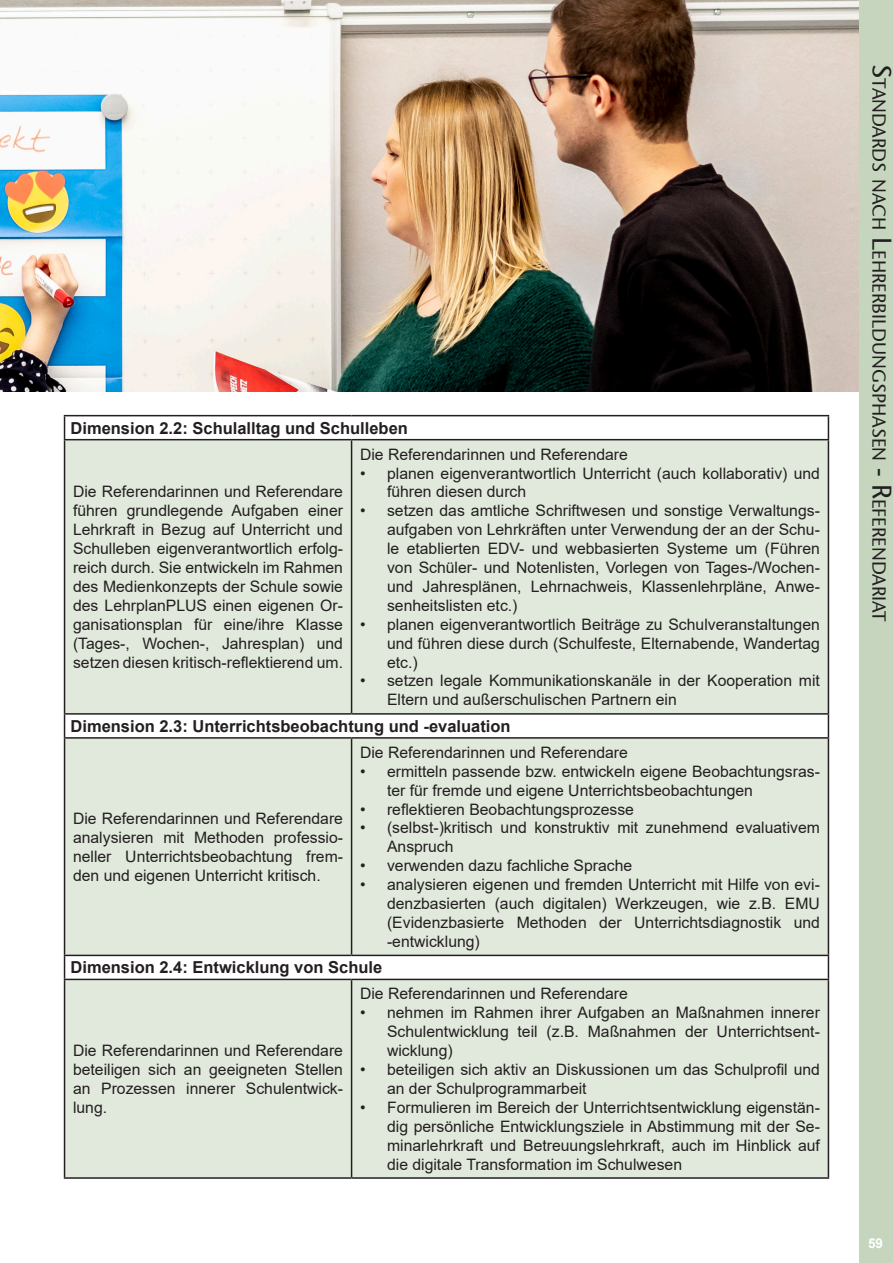
<style>
.page{position:relative;width:893px;height:1263px;background:#fff}
.page>*{position:absolute;margin:0;border:0;box-sizing:border-box;transform-origin:0 0}
.t1{font:18.9px "Stone Sans ITCTT Medium";color:#231f20}
.Standardtext_Tabelle{font:700 16.5px "Arial";color:#231f20}
.Standardtext_Tabelle-2{font:15.75px/18.9px "Arial";color:#231f20;text-align:justify}
.t2{font:700 13.5px "Arial";color:#fff}
.s1{font-size:27px}
</style>
<div class="page">
<div style="left:859px;top:0;width:34px;height:1263px;background:#c6d5be"></div>
<svg style="left:65px;top:440px;width:763px;height:737px;background:#e2e9dd"></svg>
<hr style="left:64px;top:415px;width:288px;height:1px;background:#231f20">
<svg style="left:64px;top:416px;width:1px;height:23px"></svg>
<hr style="left:352px;top:415px;width:477px;height:1px;background:#231f20">
<svg style="left:828px;top:416px;width:1px;height:23px"></svg>
<hr style="left:64px;top:439px;width:288px;height:1px;background:#231f20">
<hr style="left:64px;top:440px;width:1px;height:273px;background:#231f20">
<hr style="left:352px;top:439px;width:477px;height:1px;background:#231f20">
<hr style="left:351px;top:440px;width:1px;height:273px;background:#231f20">
<hr style="left:828px;top:440px;width:1px;height:273px;background:#231f20">
<hr style="left:64px;top:713px;width:288px;height:2px;background:#231f20">
<svg style="left:64px;top:715px;width:1px;height:22px"></svg>
<hr style="left:352px;top:713px;width:477px;height:2px;background:#231f20">
<svg style="left:828px;top:715px;width:1px;height:22px"></svg>
<hr style="left:64px;top:737px;width:288px;height:2px;background:#231f20">
<hr style="left:64px;top:739px;width:1px;height:216px;background:#231f20">
<hr style="left:352px;top:737px;width:477px;height:2px;background:#231f20">
<hr style="left:351px;top:739px;width:1px;height:216px;background:#231f20">
<hr style="left:828px;top:739px;width:1px;height:216px;background:#231f20">
<hr style="left:64px;top:955px;width:288px;height:1px;background:#231f20">
<svg style="left:64px;top:956px;width:1px;height:23px"></svg>
<hr style="left:352px;top:955px;width:477px;height:1px;background:#231f20">
<svg style="left:828px;top:956px;width:1px;height:23px"></svg>
<hr style="left:64px;top:979px;width:288px;height:1px;background:#231f20">
<hr style="left:64px;top:980px;width:1px;height:197px;background:#231f20">
<hr style="left:352px;top:979px;width:477px;height:1px;background:#231f20">
<hr style="left:351px;top:980px;width:1px;height:197px;background:#231f20">
<hr style="left:828px;top:980px;width:1px;height:197px;background:#231f20">
<hr style="left:64px;top:1177px;width:288px;height:2px;background:#231f20">
<hr style="left:352px;top:1177px;width:477px;height:2px;background:#231f20">
<img style="left:0;top:0;width:858px;height:391px">
<p class="Standardtext_Tabelle" style="left:71px;top:416px;width:339px">Dimension 2.2: Schulalltag und Schulleben</p>
<p class="Standardtext_Tabelle-2" style="left:360px;top:445px;width:269px">Die Referendarinnen und Referendare</p>
<p class="Standardtext_Tabelle-2" style="left:387px;top:463px;width:434px;text-indent:-27px">• planen eigenverantwortlich Unterricht (auch kollaborativ) und führen diesen durch</p>
<p class="Standardtext_Tabelle-2" style="left:387px;top:501px;width:434px;text-indent:-27px">• setzen das amtliche Schriftwesen und sonstige Verwaltungs&shy;aufgaben von Lehrkräften unter Verwendung der an der Schu&shy;le etablierten EDV- und webbasierten Systeme um (Führen von Schüler- und Notenlisten, Vorlegen von Tages-/Wochen&shy;und Jahresplänen, Lehrnachweis, Klassenlehrpläne, Anwe&shy;senheitslisten etc.)</p>
<p class="Standardtext_Tabelle-2" style="left:387px;top:615px;width:434px;text-indent:-27px">• planen eigenverantwortlich Beiträge zu Schulveranstaltungen und führen diese durch (Schulfeste, Elternabende, Wandertag etc.)</p>
<p class="Standardtext_Tabelle-2" style="left:387px;top:671px;width:434px;text-indent:-27px">• setzen legale Kommunikationskanäle in der Kooperation mit<br>Eltern und außerschulischen Partnern ein</p>
<p class="Standardtext_Tabelle" style="left:71px;top:714px;width:442px">Dimension 2.3: Unterrichtsbeobachtung und -evaluation</p>
<p class="Standardtext_Tabelle-2" style="left:73px;top:482px;width:272px">Die Referendarinnen und Referendare führen grundlegende Aufgaben einer Lehrkraft in Bezug auf Unterricht und Schulleben eigenverantwortlich erfolg&shy;reich durch. Sie entwickeln im Rahmen des Medienkonzepts der Schule sowie des LehrplanPLUS einen eigenen Or&shy;ganisationsplan für eine/ihre Klasse (Tages-, Wochen-, Jahresplan) und setzen diesen kritisch-reflektierend um.</p>
<p class="Standardtext_Tabelle-2" style="left:360px;top:743px;width:269px">Die Referendarinnen und Referendare</p>
<p class="Standardtext_Tabelle-2" style="left:387px;top:762px;width:434px;text-indent:-27px">• ermitteln passende bzw. entwickeln eigene Beobachtungsras&shy;ter für fremde und eigene Unterrichtsbeobachtungen</p>
<p class="Standardtext_Tabelle-2" style="left:360px;top:799px;width:275px">• reflektieren Beobachtungsprozesse</p>
<p class="Standardtext_Tabelle-2" style="left:387px;top:818px;width:434px;text-indent:-27px">• (selbst-)kritisch und konstruktiv mit zunehmend evaluativem<br>Anspruch</p>
<p class="Standardtext_Tabelle-2" style="left:360px;top:856px;width:274px">• verwenden dazu fachliche Sprache</p>
<p class="Standardtext_Tabelle-2" style="left:387px;top:875px;width:434px;text-indent:-27px">• analysieren eigenen und fremden Unterricht mit Hilfe von evi&shy;denzbasierten (auch digitalen) Werkzeugen, wie z.B. EMU (Evidenzbasierte Methoden der Unterrichtsdiagnostik und -entwicklung)</p>
<p class="Standardtext_Tabelle" style="left:71px;top:956px;width:313px">Dimension 2.4: Entwicklung von Schule</p>
<p class="Standardtext_Tabelle-2" style="left:73px;top:809px;width:271px">Die Referendarinnen und Referendare analysieren mit Methoden professio&shy;neller Unterrichtsbeobachtung frem&shy;den und eigenen Unterricht kritisch.</p>
<p class="Standardtext_Tabelle-2" style="left:73px;top:1041px;width:271px">Die Referendarinnen und Referendare beteiligen sich an geeigneten Stellen an Prozessen innerer Schulentwick&shy;lung.</p>
<p class="Standardtext_Tabelle-2" style="left:360px;top:984px;width:269px">Die Referendarinnen und Referendare</p>
<p class="Standardtext_Tabelle-2" style="left:387px;top:1003px;width:434px;text-indent:-27px">• nehmen im Rahmen ihrer Aufgaben an Maßnahmen innerer Schulentwicklung teil (z.B. Maßnahmen der Unterrichtsent&shy;wicklung)</p>
<p class="Standardtext_Tabelle-2" style="left:387px;top:1060px;width:434px;text-indent:-27px">• beteiligen sich aktiv an Diskussionen um das Schulprofil und an der Schulprogrammarbeit</p>
<p class="Standardtext_Tabelle-2" style="left:387px;top:1098px;width:434px;text-indent:-27px">• Formulieren im Bereich der Unterrichtsentwicklung eigenstän&shy;dig persönliche Entwicklungsziele in Abstimmung mit der Se&shy;minarlehrkraft und Betreuungslehrkraft, auch im Hinblick auf die digitale Transformation im Schulwesen</p>
<p class="t1" style="left:891px;top:64px;width:560px;rotate:90deg"><span class="s1">S</span>tandards nach <span class="s1">L</span>ehrerbildungsphasen <span class="s1">- R</span>eferendariat</p>
<p class="t2" style="left:868px;top:1233px;width:17px">59</p>
</div>
